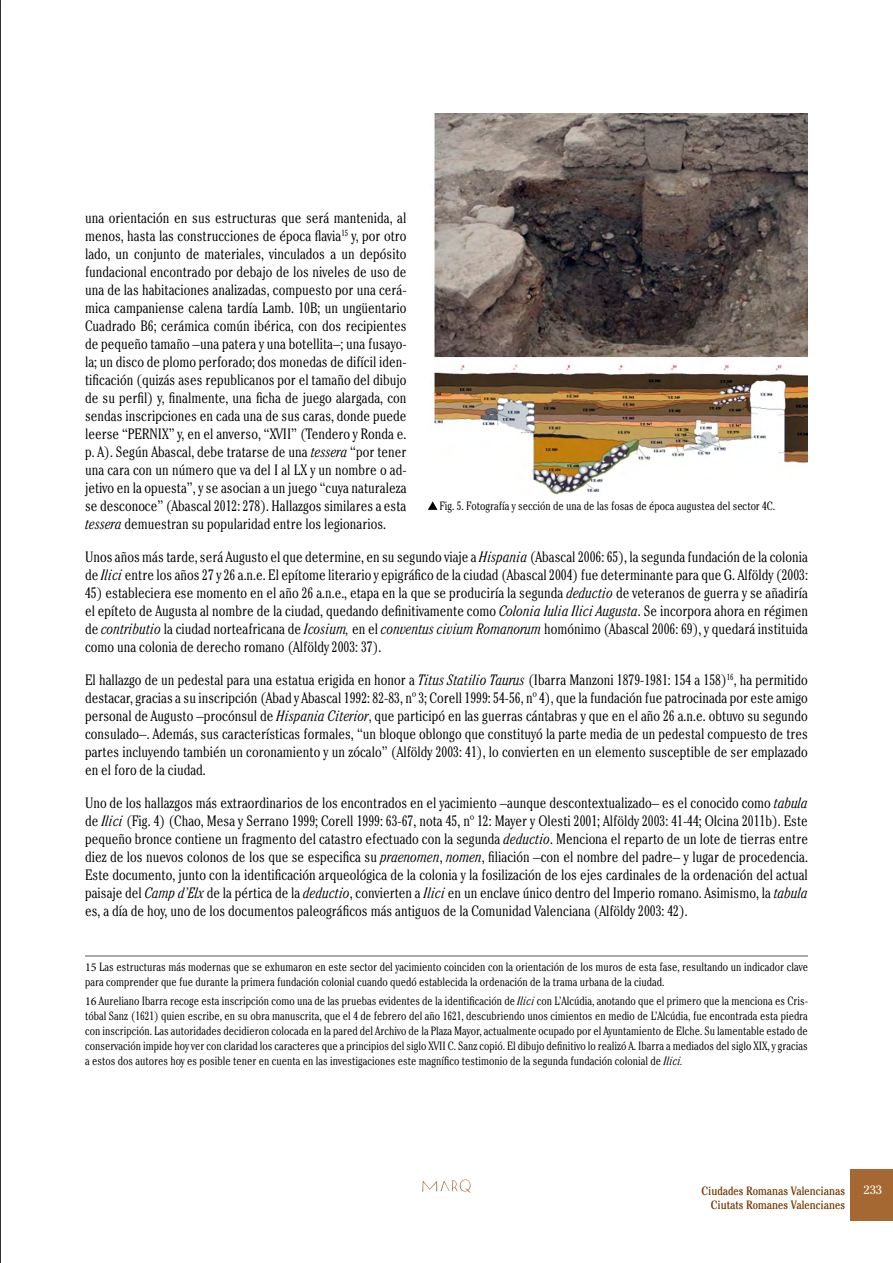
<style>
.page{position:relative;width:893px;height:1263px;background:#fff}
.page>*{position:absolute;margin:0;border:0;box-sizing:border-box;transform-origin:0 0}
.t1{font:300 condensed 15px/18px "Cheltenham Std";color:#000;text-align:justify}
.t2{font:300 condensed 12px/15px "Cheltenham Std";color:#000}
.t3{font:condensed 12px "Cheltenham Std";color:#753801}
.t4{font:12px "Cheltenham Std";color:#fff}
.s1{font-style:italic}
.s2{font-family:"Minion Pro";font-weight:400;font-stretch:normal}
</style>
<div class="page">
<div style="left:850px;top:1169px;width:43px;height:51px;background:#a66833"></div>
<svg style="left:422px;top:1179px;width:49px;height:14px"></svg>
<hr style="left:85px;top:955px;width:723px;height:1px;background:#575756">
<img style="left:434px;top:114px;width:374px;height:380px">
<svg style="left:428px;top:501px;width:10px;height:9px"></svg>
<svg style="left:0;top:0;width:1px;height:1263px"></svg>
<p class="t1" style="left:85px;top:209px;width:323px">una orientación en sus estructuras que será mantenida, al menos, hasta las construcciones de época flavia<sup>15</sup> y, por otro lado, un conjunto de materiales, vinculados a un depósito fundacional encontrado por debajo de los niveles de uso de una de las habitaciones analizadas, compuesto por una cerá&shy;mica campaniense calena tardía Lamb. 10B; un ungüentario Cuadrado B6; cerámica común ibérica, con dos recipientes de pequeño tamaño –una patera y una botellita–; una fusayo&shy;la; un disco de plomo perforado; dos monedas de difícil iden&shy;tificación (quizás ases republicanos por el tamaño del dibujo de su perfil) y, finalmente, una ficha de juego alargada, con sendas inscripciones en cada una de sus caras, donde puede leerse “PERNIX” y, en el anverso, “XVII” (Tendero y Ronda e. p. A). Según Abascal, debe tratarse de una <span class="s1">tessera</span> “por tener una cara con un número que va del I al LX y un nombre o ad&shy;jetivo en la opuesta”, y se asocian a un juego “cuya naturaleza se desconoce” (Abascal 2012: 278). Hallazgos similares a esta <span class="s1">tessera</span> demuestran su popularidad entre los legionarios.</p>
<p class="t1" style="left:85px;top:548px;width:724px">Unos años más tarde, será Augusto el que determine, en su segundo viaje a <span class="s1">Hispania</span> (Abascal 2006: 65), la segunda fundación de la colonia de <span class="s1">Ilici</span> entre los años 27 y 26 a.n.e. El epítome literario y epigráfico de la ciudad (Abascal 2004) fue determinante para que G. Alföldy (2003:</p>
<p class="t1" style="left:85px;top:584px;width:724px">45) estableciera ese momento en el año 26 a.n.e., etapa en la que se produciría la segunda <span class="s1">deductio</span> de veteranos de guerra y se añadiría el epíteto de Augusta al nombre de la ciudad, quedando definitivamente como <span class="s1">Colonia Iulia Ilici Augusta</span>. Se incorpora ahora en régimen de <span class="s1">contributio</span> la ciudad norteafricana de <span class="s1">Icosium,</span> en el <span class="s1">conventus civium Romanorum</span> homónimo (Abascal 2006: 69), y quedará instituida como una colonia de derecho romano (Alföldy 2003: 37).</p>
<p class="t1" style="left:85px;top:671px;width:724px">El hallazgo de un pedestal para una estatua erigida en honor a <span class="s1">Titus Statilio Taurus</span> (Ibarra Manzoni 1879-1981: 154 a 158)<sup>16</sup>, ha permitido destacar, gracias a su inscripción (Abad y Abascal 1992: 82-83, nº 3; Corell 1999: 54-56, nº 4), que la fundación fue patrocinada por este amigo personal de Augusto –procónsul de <span class="s1">Hispania Citerior</span>, que participó en las guerras cántabras y que en el año 26 a.n.e. obtuvo su segundo consulado–. Además, sus características formales, “un bloque oblongo que constituyó la parte media de un pedestal compuesto de tres partes incluyendo también un coronamiento y un zócalo” (Alföldy 2003: 41), lo convierten en un elemento susceptible de ser emplazado en el foro de la ciudad.</p>
<p class="t1" style="left:85px;top:794px;width:724px">Uno de los hallazgos más extraordinarios de los encontrados en el yacimiento –aunque descontextualizado– es el conocido como <span class="s1">tabula </span>de <span class="s1">Ilici</span> (Fig. 4) (Chao, Mesa y Serrano 1999; Corell 1999: 63-67, nota 45, nº 12: Mayer y Olesti 2001; Alföldy 2003: 41-44; Olcina 2011b). Este pequeño bronce contiene un fragmento del catastro efectuado con la segunda <span class="s1">deductio</span>. Menciona el reparto de un lote de tierras entre diez de los nuevos colonos de los que se especifica su <span class="s1">praenomen</span>, <span class="s1">nomen</span>, filiación –con el nombre del padre– y lugar de procedencia.<br>Este documento, junto con la identificación arqueológica de la colonia y la fosilización de los ejes cardinales de la ordenación del actual paisaje del <span class="s1">Camp d’Elx</span> de la pértica de la <span class="s1">deductio</span>, convierten a <span class="s1">Ilici</span> en un enclave único dentro del Imperio romano. Asimismo, la <span class="s1">tabula </span>es, a día de hoy, uno de los documentos paleográficos más antiguos de la Comunidad Valenciana (Alföldy 2003: 42).</p>
<p class="t2" style="left:439px;top:498px;width:337px">Fig. 5. Fotografía y sección de una de las fosas de época augustea del sector 4C.</p>
<p class="t2" style="left:85px;top:959px;width:724px"><span class="s2">15</span> Las estructuras más modernas que se exhumaron en este sector del yacimiento coinciden con la orientación de los muros de esta fase, resultando un indicador clave para comprender que fue durante la primera fundación colonial cuando quedó establecida la ordenación de la trama urbana de la ciudad.</p>
<p class="t2" style="left:85px;top:993px;width:724px;text-align:justify"><span class="s2">16</span> Aureliano Ibarra recoge esta inscripción como una de las pruebas evidentes de la identificación de <span class="s1">Ilici</span> con L’Alcúdia, anotando que el primero que la menciona es Cris&shy;tóbal Sanz (1621) quien escribe, en su obra manuscrita, que el 4 de febrero del año 1621, descubriendo unos cimientos en medio de L’Alcúdia, fue encontrada esta piedra con inscripción. Las autoridades decidieron colocada en la pared del Archivo de la Plaza Mayor, actualmente ocupado por el Ayuntamiento de Elche. Su lamentable estado de conservación impide hoy ver con claridad los caracteres que a principios del siglo XVII C. Sanz copió. El dibujo definitivo lo realizó A. Ibarra a mediados del siglo XIX, y gracias a estos dos autores hoy es posible tener en cuenta en las investigaciones este magnífico testimonio de la segunda fundación colonial de <span class="s1">Ilici.</span></p>
<p class="t3" style="left:701px;top:1183px;width:145px">Ciudades Romanas Valencianas</p>
<p class="t4" style="left:863px;top:1183px;width:20px">233</p>
<p class="t3" style="left:711px;top:1198px;width:136px">Ciutats Romanes Valencianes</p>
</div>
